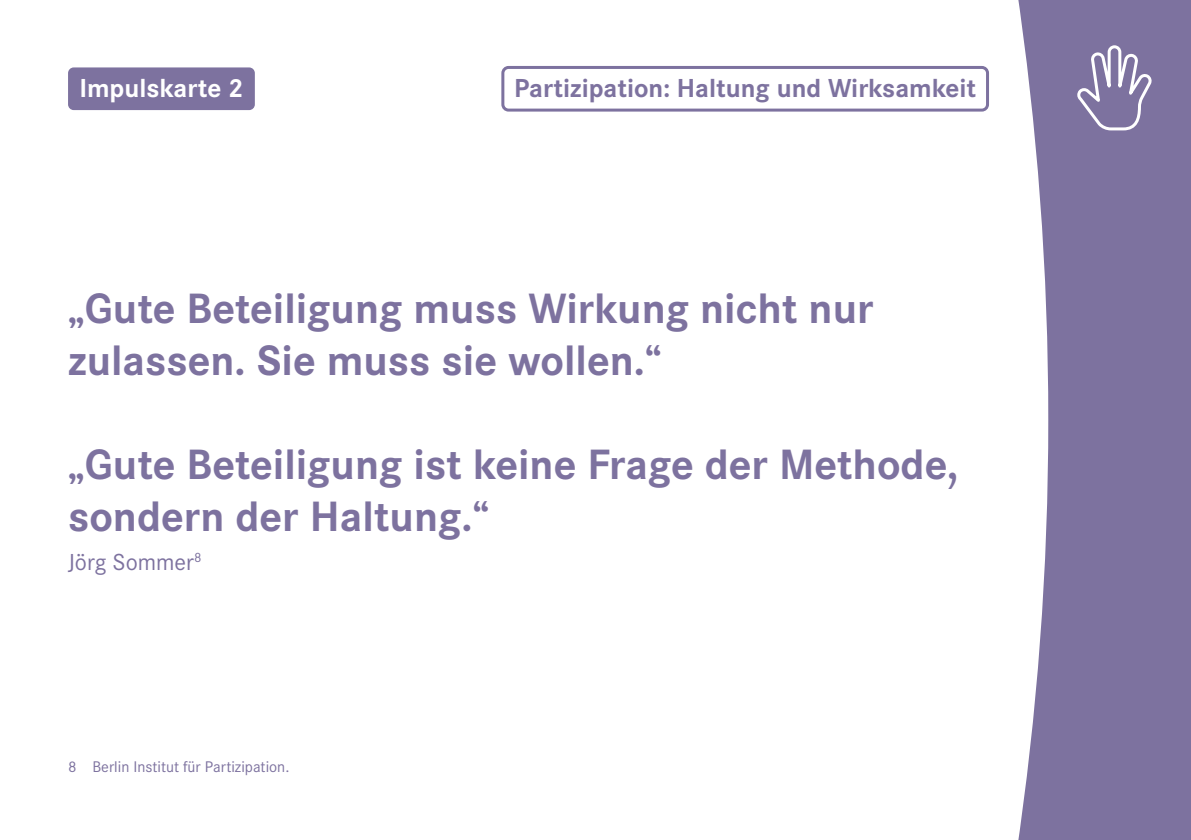
<style>
.page{position:relative;width:1191px;height:840px;background:#fff}
.page>*{position:absolute;margin:0;border:0;box-sizing:border-box;transform-origin:0 0}
.t1{font:700 44px/52px "Corporate S Pro";color:#7d729f}
.P_-_Nummer_Kopfzeile_POSITIV{font:700 27px "Corporate S";color:#7d729f}
.P_-_Nummer_Kopfzeile_POSITIV-2{font:700 27px "Corporate S";color:#fff}
.t2{font:24px "Corporate S Pro";color:#7d729f}
.P_-_Fussnote{font:16px "Corporate S Pro";color:#7d729f}
</style>
<div class="page">
<svg style="left:1018px;top:0;width:173px;height:839px;background:#8c83aa"></svg>
<svg style="left:1074px;top:45px;width:79px;height:85px;background:#948bb0"></svg>
<div style="left:501px;top:66px;width:488px;height:45px;border:3px solid #7d729f;border-radius:6px"></div>
<div style="left:68px;top:67px;width:187px;height:43px;background:#7d729f;border-radius:6px"></div>
<h1 class="P_-_Nummer_Kopfzeile_POSITIV-2" style="left:79px;top:69px;width:166px">Impulskarte 2</h1>
<h1 class="P_-_Nummer_Kopfzeile_POSITIV" style="left:514px;top:69px;width:463px">Partizipation: Haltung und Wirksamkeit</h1>
<p class="t1" style="left:68px;top:278px;width:807px">„Gute Beteiligung muss Wirkung nicht nur zulassen. Sie muss sie wollen.“</p>
<p class="t1" style="left:68px;top:434px;width:892px">„Gute Beteiligung ist keine Frage der Methode, sondern der Haltung.“</p>
<p class="t2" style="left:68px;top:544px;width:135px">Jörg Sommer<sup>8</sup></p>
<p class="P_-_Fussnote" style="left:68px;top:754px;width:223px">8 Berlin Institut für Partizipation.</p>
</div>
